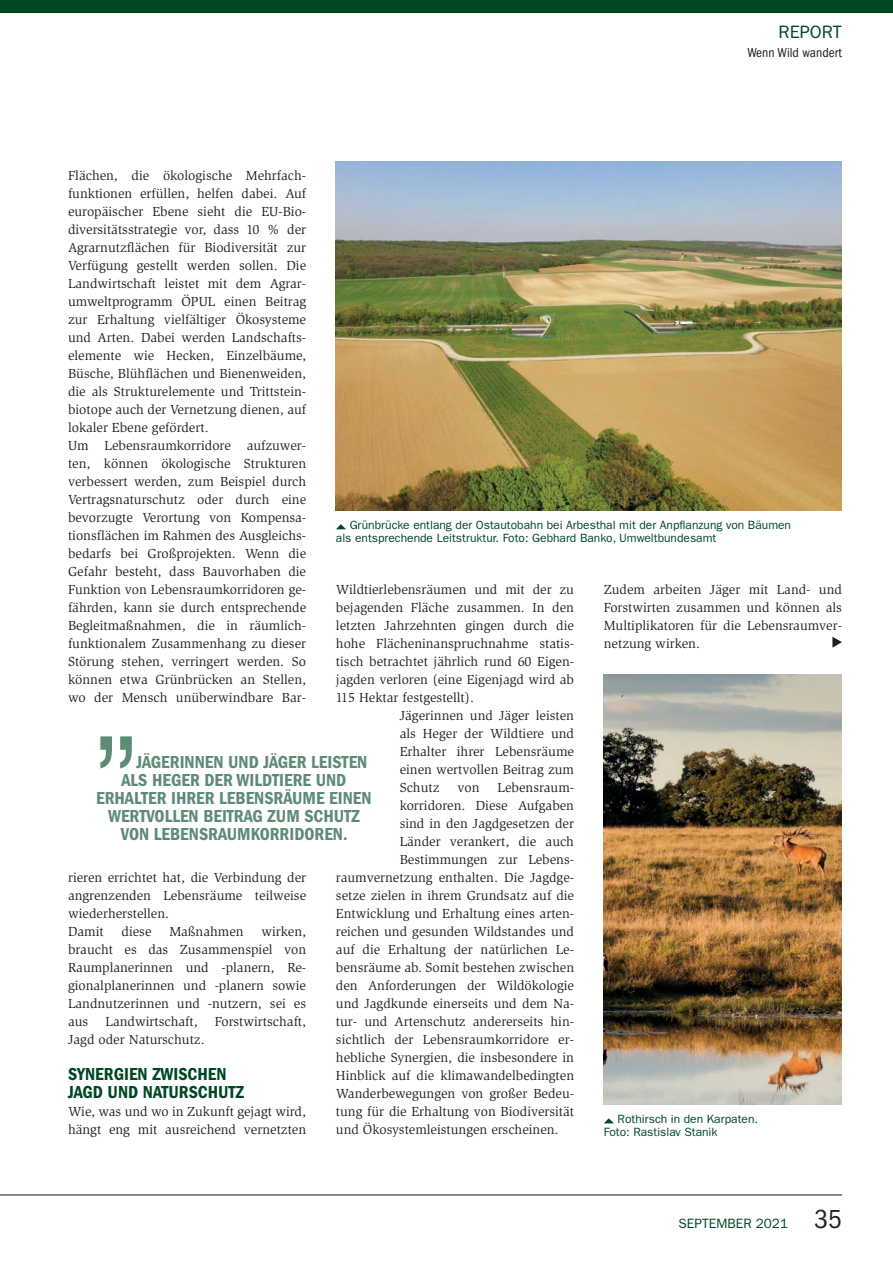
<style>
.page{position:relative;width:893px;height:1263px;background:#fff}
.page>*{position:absolute;margin:0;border:0;box-sizing:border-box;transform-origin:0 0}
.t1{font:condensed 27px "Franklin Gothic LT";color:#231f20}
.t2{font:18px "ITC Franklin Gothic Std Dm Cd";color:#5e8b75}
.t3{font:18px/18px "ITC Franklin Gothic Std Dm Cd";color:#004723}
.t4{font:18px "ITC Franklin Gothic Std";color:#004723}
.t5{font:13.5px/18px "Slimbach LT";color:#231f20}
.t6{font:condensed 13.5px "ITC Franklin Gothic Std";color:#231f20}
.t7{font:13.5px "ITC Franklin Gothic Std";color:#004723}
.t8{font:12px/12.8px "ITC Franklin Gothic Std";color:#004723}
</style>
<div class="page">
<div style="left:0;top:0;width:893px;height:13px;background:#004723"></div>
<svg style="left:832px;top:637px;width:10px;height:11px"></svg>
<img style="left:336px;top:162px;width:506px;height:348px">
<img style="left:604px;top:674px;width:238px;height:430px">
<svg style="left:336px;top:524px;width:10px;height:5px"></svg>
<svg style="left:604px;top:1118px;width:10px;height:5px"></svg>
<svg style="left:100px;top:736px;width:32px;height:32px"></svg>
<hr style="left:0;top:1194px;width:842px;height:1px;background:#231f20">
<h2 class="t4" style="left:779px;top:21px;width:65px">REPORT</h2>
<p class="t6" style="left:747px;top:45px;width:96px">Wenn Wild wandert</p>
<p class="t5" style="left:68px;top:166px;width:240px">Flächen, die ökologische Mehrfach&shy;funktionen erfüllen, helfen dabei. Auf europäischer Ebene sieht die EU-Bio&shy;diversitätsstrategie vor, dass 10 % der Agrarnutzflächen für Biodiversität zur Verfügung gestellt werden sollen. Die Landwirtschaft leistet mit dem Agrar&shy;umweltprogramm ÖPUL einen Beitrag zur Erhaltung vielfältiger Ökosysteme und Arten. Dabei werden Landschafts&shy;elemente wie Hecken, Einzelbäume, Büsche, Blühflächen und Bienenweiden, die als Strukturelemente und Trittstein&shy;biotope auch der Vernetzung dienen, auf lokaler Ebene gefördert.<br>Um Lebensraumkorridore aufzuwer&shy;ten, können ökologische Strukturen verbessert werden, zum Beispiel durch Vertragsnaturschutz oder durch eine bevorzugte Verortung von Kompensa&shy;tionsflächen im Rahmen des Ausgleichs&shy;bedarfs bei Großprojekten. Wenn die Gefahr besteht, dass Bauvorhaben die Funktion von Lebensraumkorridoren ge&shy;fährden, kann sie durch entsprechende Begleitmaßnahmen, die in räumlich&shy;funktionalem Zusammenhang zu dieser Störung stehen, verringert werden. So können etwa Grünbrücken an Stellen, wo der Mensch unüberwindbare Bar-</p>
<p class="t8" style="left:336px;top:519px;width:457px;text-indent:14px">Grünbrücke entlang der Ostautobahn bei Arbesthal mit der Anpflanzung von Bäumen als entsprechende Leitstruktur. Foto: Gebhard Banko, Umweltbundesamt</p>
<p class="t5" style="left:604px;top:580px;width:240px;text-align:justify">Zudem arbeiten Jäger mit Land- und Forstwirten zusammen und können als Multiplikatoren für die Lebensraumver&shy;netzung wirken.</p>
<p class="t5" style="left:336px;top:580px;width:240px">Wildtierlebensräumen und mit der zu</p>
<p class="t5" style="left:336px;top:598px;width:240px">bejagenden Fläche zusammen. In den</p>
<p class="t5" style="left:336px;top:616px;width:240px">letzten Jahrzehnten gingen durch die</p>
<p class="t5" style="left:336px;top:634px;width:240px">hohe Flächeninanspruchnahme statis-</p>
<p class="t5" style="left:336px;top:652px;width:240px">tisch betrachtet jährlich rund 60 Eigen-</p>
<p class="t5" style="left:336px;top:670px;width:240px">jagden verloren (eine Eigenjagd wird ab</p>
<p class="t5" style="left:336px;top:688px;width:140px">115 Hektar festgestellt).</p>
<p class="t5" style="left:400px;top:706px;width:176px">Jägerinnen und Jäger leisten</p>
<p class="t5" style="left:400px;top:724px;width:176px">als Heger der Wildtiere und</p>
<p class="t5" style="left:400px;top:742px;width:176px">Erhalter ihrer Lebensräume</p>
<p class="t5" style="left:400px;top:760px;width:176px">einen wertvollen Beitrag zum</p>
<p class="t5" style="left:400px;top:778px;width:41px">Schutz</p>
<p class="t5" style="left:457px;top:778px;width:24px">von</p>
<p class="t5" style="left:498px;top:778px;width:78px">Lebensraum-</p>
<p class="t5" style="left:400px;top:796px;width:176px">korridoren. Diese Aufgaben</p>
<p class="t5" style="left:400px;top:814px;width:176px">sind in den Jagdgesetzen der</p>
<p class="t5" style="left:400px;top:832px;width:176px">Länder verankert, die auch</p>
<p class="t5" style="left:400px;top:850px;width:176px">Bestimmungen zur Lebens-</p>
<p class="t5" style="left:336px;top:868px;width:240px">raumvernetzung enthalten. Die Jagdge-</p>
<p class="t5" style="left:336px;top:886px;width:240px">setze zielen in ihrem Grundsatz auf die</p>
<p class="t5" style="left:336px;top:904px;width:240px">Entwicklung und Erhaltung eines arten-</p>
<p class="t5" style="left:336px;top:922px;width:240px">reichen und gesunden Wildstandes und</p>
<p class="t5" style="left:336px;top:940px;width:240px">auf die Erhaltung der natürlichen Le-</p>
<p class="t5" style="left:336px;top:958px;width:240px">bensräume ab. Somit bestehen zwischen</p>
<p class="t5" style="left:336px;top:976px;width:240px">den Anforderungen der Wildökologie</p>
<p class="t5" style="left:336px;top:994px;width:240px">und Jagdkunde einerseits und dem Na-</p>
<p class="t5" style="left:336px;top:1012px;width:240px">tur- und Artenschutz andererseits hin-</p>
<p class="t5" style="left:336px;top:1030px;width:240px">sichtlich der Lebensraumkorridore er-</p>
<p class="t5" style="left:336px;top:1048px;width:240px">hebliche Synergien, die insbesondere in</p>
<p class="t5" style="left:336px;top:1066px;width:240px">Hinblick auf die klimawandelbedingten</p>
<p class="t5" style="left:336px;top:1084px;width:240px">Wanderbewegungen von großer Bedeu-</p>
<p class="t5" style="left:336px;top:1102px;width:240px">tung für die Erhaltung von Biodiversität</p>
<p class="t5" style="left:336px;top:1120px;width:224px">und Ökosystemleistungen erscheinen.</p>
<h2 class="t2" style="left:136px;top:752px;width:232px">JÄGERINNEN UND JÄGER LEISTEN</h2>
<h2 class="t2" style="left:121px;top:770px;width:226px">ALS HEGER DER WILDTIERE UND</h2>
<h2 class="t2" style="left:96px;top:788px;width:277px">ERHALTER IHRER LEBENSRÄUME EINEN</h2>
<h2 class="t2" style="left:108px;top:806px;width:253px">WERTVOLLEN BEITRAG ZUM SCHUTZ</h2>
<h2 class="t2" style="left:121px;top:824px;width:228px">VON LEBENSRAUMKORRIDOREN.</h2>
<p class="t5" style="left:68px;top:868px;width:240px">rieren errichtet hat, die Verbindung der angrenzenden Lebensräume teilweise wiederherstellen.<br>Damit</p>
<p class="t5" style="left:122px;top:922px;width:31px">diese</p>
<p class="t5" style="left:169px;top:922px;width:76px">Maßnahmen</p>
<p class="t5" style="left:68px;top:922px;width:240px;text-align:justify;text-indent:193px">wirken, braucht es das Zusammenspiel von Raumplanerinnen und -planern, Re&shy;gionalplanerinnen und -planern sowie Landnutzerinnen und -nutzern, sei es aus</p>
<p class="t5" style="left:106px;top:1012px;width:94px">Landwirtschaft,</p>
<p class="t5" style="left:215px;top:1012px;width:93px">Forstwirtschaft,</p>
<p class="t5" style="left:68px;top:1030px;width:138px">Jagd oder Naturschutz.</p>
<h2 class="t3" style="left:68px;top:1065px;width:177px">SYNERGIEN ZWISCHEN<br>JAGD UND NATURSCHUTZ</h2>
<p class="t5" style="left:68px;top:1102px;width:240px">Wie, was und wo in Zukunft gejagt wird, hängt eng mit ausreichend vernetzten</p>
<p class="t8" style="left:604px;top:1113px;width:156px;text-indent:14px">Rothirsch in den Karpaten.<br>Foto: Rastislav Stanik</p>
<p class="t7" style="left:678px;top:1215px;width:111px">SEPTEMBER 2021</p>
<h1 class="t1" style="left:814px;top:1203px;width:29px">35</h1>
</div>
